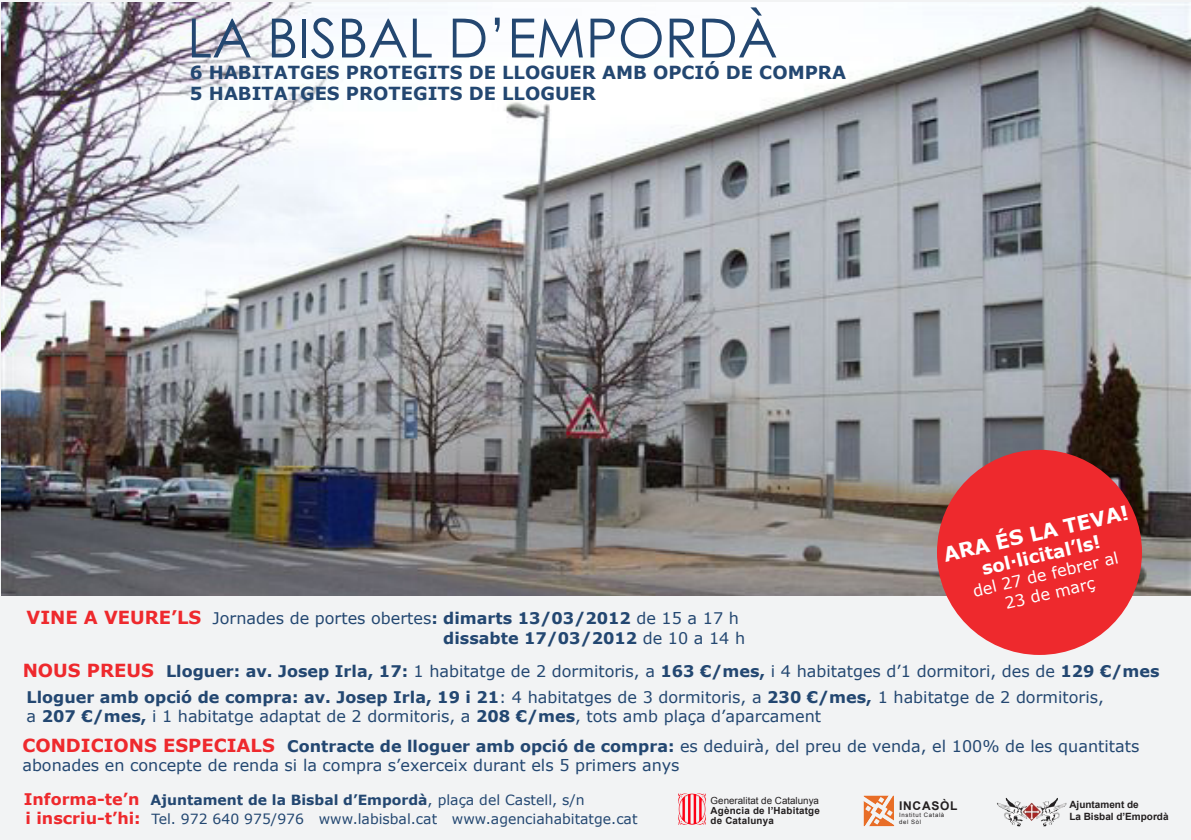
<style>
.page{position:relative;width:1191px;height:840px;background:#fff}
.page>*{position:absolute;margin:0;border:0;box-sizing:border-box;transform-origin:0 0}
.t1{font:54px "Century Gothic";color:#234771}
.t2{font:700 20px "Verdana";color:#fff}
.t3{font:700 18px "Verdana";color:#234771}
.t4{font:700 18px "Verdana";color:#fff}
.t5{font:16px/19.2px "Verdana";color:#234771}
.t6{font:700 16px "Verdana";color:#234771}
.t7{font:16px/19.2px "Verdana";color:#fff;text-align:center}
.t8{font:14px/19.2px "Verdana";color:#234771}
.t9{font:700 12px "Arial";letter-spacing:.06em;color:#231f20}
.t10{font:700 10px/12px "Arial";color:#231f20}
.t11{font:700 9.8px/10px "Arial";letter-spacing:.02em;color:#231f20}
.t12{font:9.8px "Arial";color:#231f20}
.t13{font:6px/7.2px "Arial";letter-spacing:.1em;color:#231f20}
.s1{font-weight:700;font-size:18px;color:#ee292d}
.s2{font-weight:700}
.s3{font-weight:400}
.s4{font-weight:700;font-size:16px;color:#ee292d}
</style>
<div class="page">
<div style="left:0;top:0;width:1191px;height:839px;background:#f2f3f4"></div>
<img style="left:2px;top:3px;width:1189px;height:592px">
<img style="left:997px;top:798px;width:69px;height:27px">
<img style="left:863px;top:795px;width:31px;height:30px">
<img style="left:678px;top:793px;width:28px;height:31px">
<div style="left:937px;top:449px;width:205px;height:205px;background:#ee292d;border-radius:50%"></div>
<h1 class="t1" style="left:187px;top:0;width:592px">LA BISBAL D’EMPORDÀ</h1>
<p class="t3" style="left:190px;top:61px;width:657px">6 HABITATGES PROTEGITS DE LLOGUER AMB OPCIÓ DE COMPRA</p>
<p class="t3" style="left:190px;top:82px;width:407px">5 HABITATGES PROTEGITS DE LLOGUER</p>
<p class="t5" style="left:27px;top:608px;width:714px"><span class="s1">VINE A VEURE’LS</span> Jornades de portes obertes<span class="s2">: dimarts 13/03/2012</span> de 15 a 17 h</p>
<p class="t6" style="left:443px;top:628px;width:303px">dissabte 17/03/2012 <span class="s3">de 10 a 14 h</span></p>
<p class="t2" style="left:940px;top:541px;width:191px;rotate:-13deg">ARA ÉS LA TEVA!</p>
<p class="t4" style="left:979px;top:557px;width:123px;rotate:-13deg">sol·licital’ls!</p>
<p class="t7" style="left:971px;top:581px;width:150px;rotate:-13deg">del 27 de febrer al<br>23 de març</p>
<p class="t5" style="left:23px;top:660px;width:1138px"><span class="s1">NOUS PREUS</span> <span class="s2">Lloguer: av. Josep Irla, 17:</span> 1 habitatge de 2 dormitoris, a <span class="s2">163 €/mes,</span> i 4 habitatges d’1 dormitori, des de <span class="s2">129 €/mes</span></p>
<p class="t5" style="left:27px;top:686px;width:1078px"><span class="s2">Lloguer amb opció de compra: av. Josep Irla, 19 i 21</span>: 4 habitatges de 3 dormitoris, a <span class="s2">230 €/mes,</span> 1 habitatge de 2 dormitoris, a <span class="s2">207 €/mes,</span> i 1 habitatge adaptat de 2 dormitoris, a <span class="s2">208 €/mes</span>, tots amb plaça d’aparcament</p>
<p class="t5" style="left:22px;top:735px;width:1118px"><span class="s1">CONDICIONS ESPECIALS</span> <span class="s2">Contracte de lloguer amb opció de compra:</span> es deduirà, del preu de venda, el 100% de les quantitats abonades en concepte de renda si la compra s’exerceix durant els 5 primers anys</p>
<p class="t8" style="left:24px;top:788px;width:615px"><span class="s4">Informa-te’n</span> <span class="s2">Ajuntament de la Bisbal d’Empordà</span>, plaça del Castell, s/n<br><span class="s4">i inscriu-t’hi:</span> Tel. 972 640 975/976 www.labisbal.cat www.agenciahabitatge.cat</p>
<p class="t12" style="left:710px;top:793px;width:110px">Generalitat de Catalunya</p>
<p class="t11" style="left:710px;top:805px;width:111px">Agència de l’Habitatge de Catalunya</p>
<p class="t9" style="left:899px;top:797px;width:60px">INCASÒL</p>
<p class="t13" style="left:899px;top:811px;width:47px">Institut Català del Sòl</p>
<p class="t10" style="left:1069px;top:797px;width:101px">Ajuntament de<br>La Bisbal d’Empordà</p>
</div>
